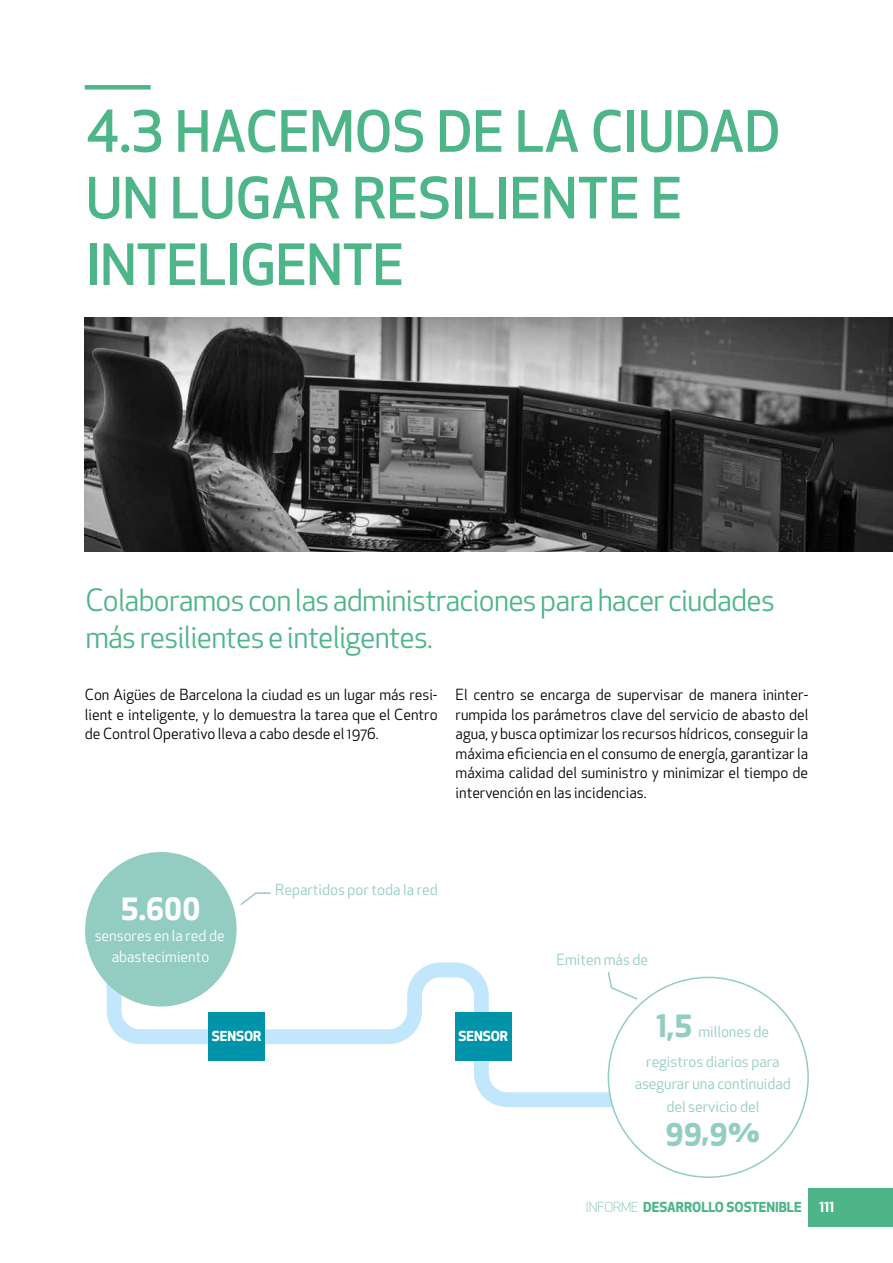
<style>
.page{position:relative;width:893px;height:1263px;background:#fff}
.page>*{position:absolute;margin:0;border:0;box-sizing:border-box;transform-origin:0 0}
.t1{font:500 55.5px/66.6px "Apex New";color:#4eb589}
.t2{font:30px/37.5px "Apex New";letter-spacing:-.025em;color:#4eb589}
.t3{font:700 30px "Apex New";color:#fff}
.t4{font:700 30px "Apex New";color:#93cdc1}
.t5{font:15px/19.5px "Apex New";color:#000;text-align:justify}
.t6{font:15px/30px "Apex New";color:#93cdc1;text-align:center}
.t7{font:15px/21px "Apex New";color:#fff;text-align:center}
.t8{font:700 13.5px "Apex New";color:#4eb589}
.t9{font:700 13.5px "Apex New";color:#fff}
.s1{font-weight:700;font-size:30px}
.s2{font-weight:300}
</style>
<div class="page">
<div style="left:809px;top:1188px;width:84px;height:38px;background:#4eb589"></div>
<div style="left:85px;top:85px;width:66px;height:5px;background:#4eb589"></div>
<img style="left:84px;top:318px;width:809px;height:234px">
<svg style="left:85px;top:938px;width:522px;height:169px"></svg>
<svg style="left:240px;top:892px;width:31px;height:13px"></svg>
<div style="left:85px;top:852px;width:152px;height:154px;background:#93cdc1;border-radius:50%"></div>
<svg style="left:607px;top:972px;width:202px;height:206px"></svg>
<div style="left:455px;top:1012px;width:56px;height:49px;background:#0094aa"></div>
<div style="left:209px;top:1012px;width:56px;height:49px;background:#0094aa"></div>
<h1 class="t1" style="left:86px;top:97px;width:696px">4.3 HACEMOS DE LA CIUDAD<br>UN LUGAR RESILIENTE E<br>INTELIGENTE</h1>
<h2 class="t2" style="left:85px;top:581px;width:691px">Colaboramos con las administraciones para hacer ciudades más resilientes e inteligentes.</h2>
<p class="t5" style="left:85px;top:685px;width:354px">Con Aigües de Barcelona la ciudad es un lugar más resi&shy;lient e inteligente, y lo demuestra la tarea que el Centro de Control Operativo lleva a cabo desde el 1976.</p>
<p class="t5" style="left:456px;top:685px;width:354px">El centro se encarga de supervisar de manera ininter&shy;rumpida los parámetros clave del servicio de abasto del agua, y busca optimizar los recursos hídricos, conseguir la máxima eficiencia en el consumo de energía, garantizar la máxima calidad del suministro y minimizar el tiempo de intervención en las incidencias.</p>
<h2 class="t3" style="left:121px;top:887px;width:81px">5.600</h2>
<p class="t7" style="left:95px;top:924px;width:132px">sensores en la red de abastecimiento</p>
<p class="t6" style="left:275px;top:874px;width:164px">Repartidos por toda la red</p>
<p class="t9" style="left:212px;top:1026px;width:51px">SENSOR</p>
<p class="t9" style="left:458px;top:1026px;width:51px">SENSOR</p>
<p class="t6" style="left:557px;top:944px;width:93px">Emiten más de</p>
<p class="t6" style="left:646px;top:1016px;width:135px"><span class="s1">1,5</span> millones de registros diarios para</p>
<p class="t6" style="left:635px;top:1072px;width:158px;line-height:22.5px">asegurar una continuidad del servicio del</p>
<h2 class="t4" style="left:665px;top:1109px;width:96px">99,9%</h2>
<p class="t8" style="left:586px;top:1198px;width:217px"><span class="s2">INFORME</span> DESARROLLO SOSTENIBLE</p>
<p class="t9" style="left:820px;top:1198px;width:16px">111</p>
</div>
